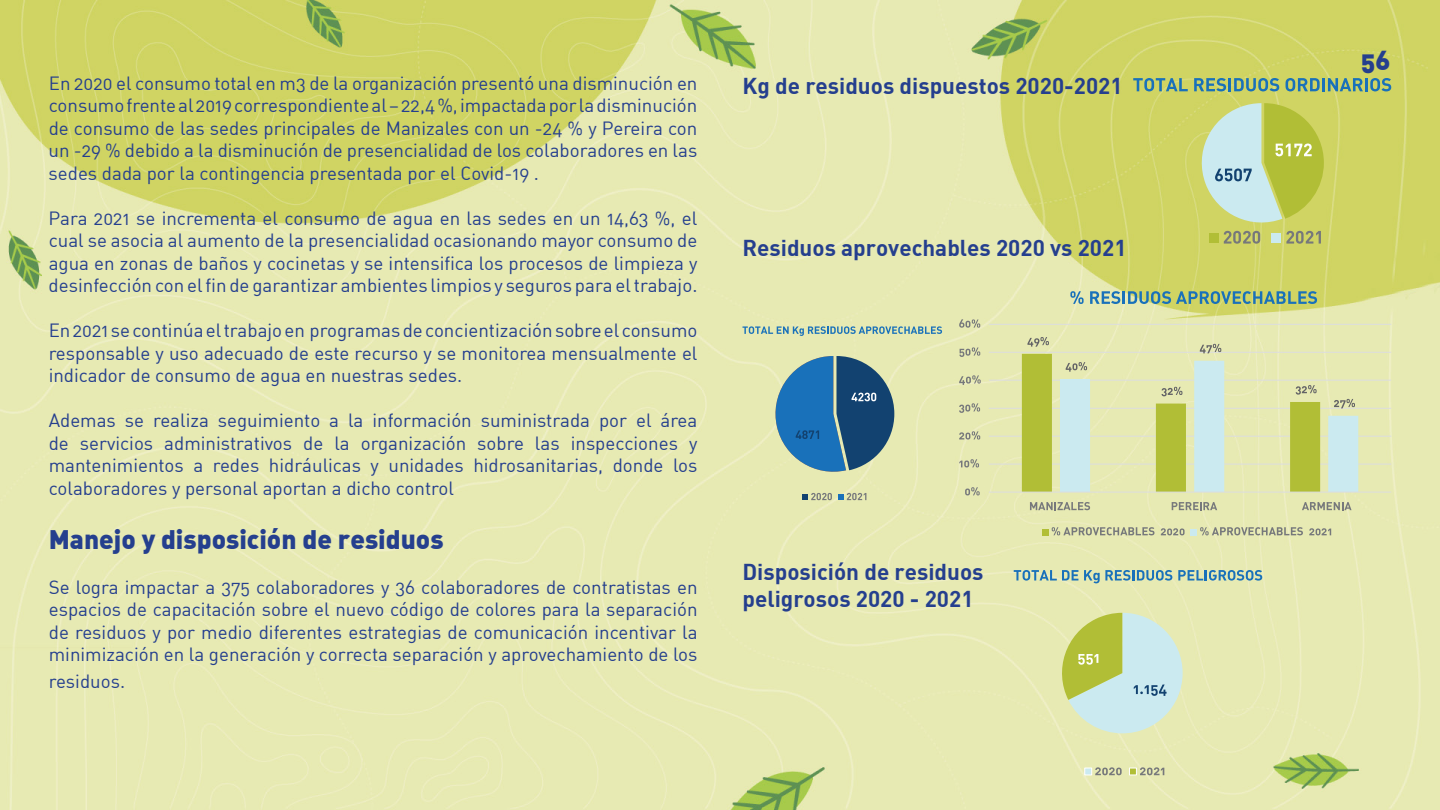
<style>
.page{position:relative;width:1440px;height:810px;background:#fff}
.page>*{position:absolute;margin:0;border:0;box-sizing:border-box;transform-origin:0 0}
.t1{font:26.25px "DIN Black Alternate";color:#253f8e}
.t2{font:22.5px/27px "DIN Bold";color:#253f8e}
.t3{font:18.75px/22.5px "DIN Regular Alternate";color:#253f8e;text-align:justify}
</style>
<div class="page">
<img style="left:0;top:0;width:1440px;height:810px">
<svg style="left:770px;top:356px;width:124px;height:121px"></svg>
<svg style="left:743px;top:326px;width:199px;height:10px"></svg>
<svg style="left:803px;top:493px;width:29px;height:7px"></svg>
<svg style="left:838px;top:493px;width:28px;height:7px"></svg>
<hr style="left:989px;top:324px;width:402px;height:1px;background:#dcdddf">
<hr style="left:989px;top:352px;width:402px;height:1px;background:#dcdddf">
<hr style="left:989px;top:380px;width:402px;height:1px;background:#dcdddf">
<hr style="left:989px;top:408px;width:402px;height:1px;background:#dcdddf">
<hr style="left:989px;top:436px;width:402px;height:1px;background:#dcdddf">
<hr style="left:989px;top:464px;width:402px;height:1px;background:#dcdddf">
<hr style="left:989px;top:492px;width:402px;height:1px;background:#dcdddf">
<svg style="left:1022px;top:337px;width:336px;height:155px"></svg>
<svg style="left:965px;top:487px;width:15px;height:8px"></svg>
<svg style="left:959px;top:459px;width:20px;height:8px"></svg>
<svg style="left:959px;top:431px;width:21px;height:9px"></svg>
<svg style="left:959px;top:403px;width:21px;height:10px"></svg>
<svg style="left:959px;top:375px;width:22px;height:10px"></svg>
<svg style="left:959px;top:347px;width:21px;height:10px"></svg>
<svg style="left:959px;top:319px;width:21px;height:9px"></svg>
<svg style="left:1030px;top:502px;width:60px;height:8px"></svg>
<svg style="left:1172px;top:502px;width:45px;height:8px"></svg>
<svg style="left:1302px;top:502px;width:50px;height:8px"></svg>
<svg style="left:1070px;top:291px;width:14px;height:13px"></svg>
<svg style="left:1090px;top:291px;width:227px;height:13px"></svg>
<svg style="left:1042px;top:527px;width:113px;height:8px"></svg>
<svg style="left:1161px;top:528px;width:24px;height:7px"></svg>
<svg style="left:1191px;top:527px;width:112px;height:8px"></svg>
<svg style="left:1309px;top:528px;width:22px;height:7px"></svg>
<svg style="left:1054px;top:613px;width:129px;height:120px"></svg>
<svg style="left:1014px;top:570px;width:64px;height:11px"></svg>
<svg style="left:1084px;top:570px;width:88px;height:13px"></svg>
<svg style="left:1178px;top:570px;width:84px;height:11px"></svg>
<div style="left:1084px;top:768px;width:8px;height:7px;background:#cbeaf0;border:1px solid #fff"></div>
<svg style="left:1095px;top:767px;width:27px;height:8px"></svg>
<div style="left:1129px;top:768px;width:8px;height:7px;background:#b1be36;border:1px solid #fff"></div>
<svg style="left:1140px;top:767px;width:24px;height:8px"></svg>
<svg style="left:1133px;top:78px;width:55px;height:13px"></svg>
<svg style="left:1194px;top:78px;width:85px;height:13px"></svg>
<svg style="left:1286px;top:78px;width:105px;height:13px"></svg>
<svg style="left:1194px;top:103px;width:130px;height:141px"></svg>
<p class="t3" style="left:49px;top:71px;width:650px">En 2020 el consumo total en m3 de la organización presentó una disminución en consumofrenteal2019correspondienteal–22,4%,impactadapor ladisminución de consumo de las sedes principales de Manizales con un -24 % y Pereira con un -29 % debido a la disminución de presencialidad de los colaboradores en las sedes dada por la contingencia presentada por el Covid-19 .</p>
<p class="t3" style="left:49px;top:206px;width:650px">Para 2021 se incrementa el consumo de agua en las sedes en un 14,63 %, el cual se asocia al aumento de la presencialidad ocasionando mayor consumo de agua en zonas de baños y cocinetas y se intensifica los procesos de limpieza y desinfección con el fin de garantizar ambientes limpios y seguros para eltrabajo.</p>
<p class="t3" style="left:49px;top:319px;width:650px">En 2021 se continúa el trabajo en programas de concientización sobre el consumo responsable y uso adecuado de este recurso y se monitorea mensualmente el indicador de consumo de agua en nuestras sedes.</p>
<p class="t3" style="left:49px;top:409px;width:650px">Ademas se realiza seguimiento a la información suministrada por el área de servicios administrativos de la organización sobre las inspecciones y mantenimientos a redes hidráulicas y unidades hidrosanitarias, donde los colaboradores y personal aportan a dicho control</p>
<h1 class="t1" style="left:49px;top:521px;width:396px">Manejo y disposición de residuos</h1>
<p class="t3" style="left:49px;top:575px;width:650px">Se logra impactar a 375 colaboradores y 36 colaboradores de contratistas en espacios de capacitación sobre el nuevo código de colores para la separación de residuos y por medio diferentes estrategias de comunicación incentivar la minimización en la generación y correcta separación y aprovechamiento de los</p>
<p class="t3" style="left:49px;top:670px;width:78px">residuos.</p>
<p class="t2" style="left:742px;top:71px;width:382px">Kg de residuos dispuestos 2020-2021</p>
<p class="t2" style="left:742px;top:233px;width:386px">Residuos aprovechables 2020 vs 2021</p>
<p class="t2" style="left:742px;top:557px;width:243px">Disposición de residuos peligrosos 2020 - 2021</p>
<h1 class="t1" style="left:1360px;top:43px;width:31px">56</h1>
</div>
